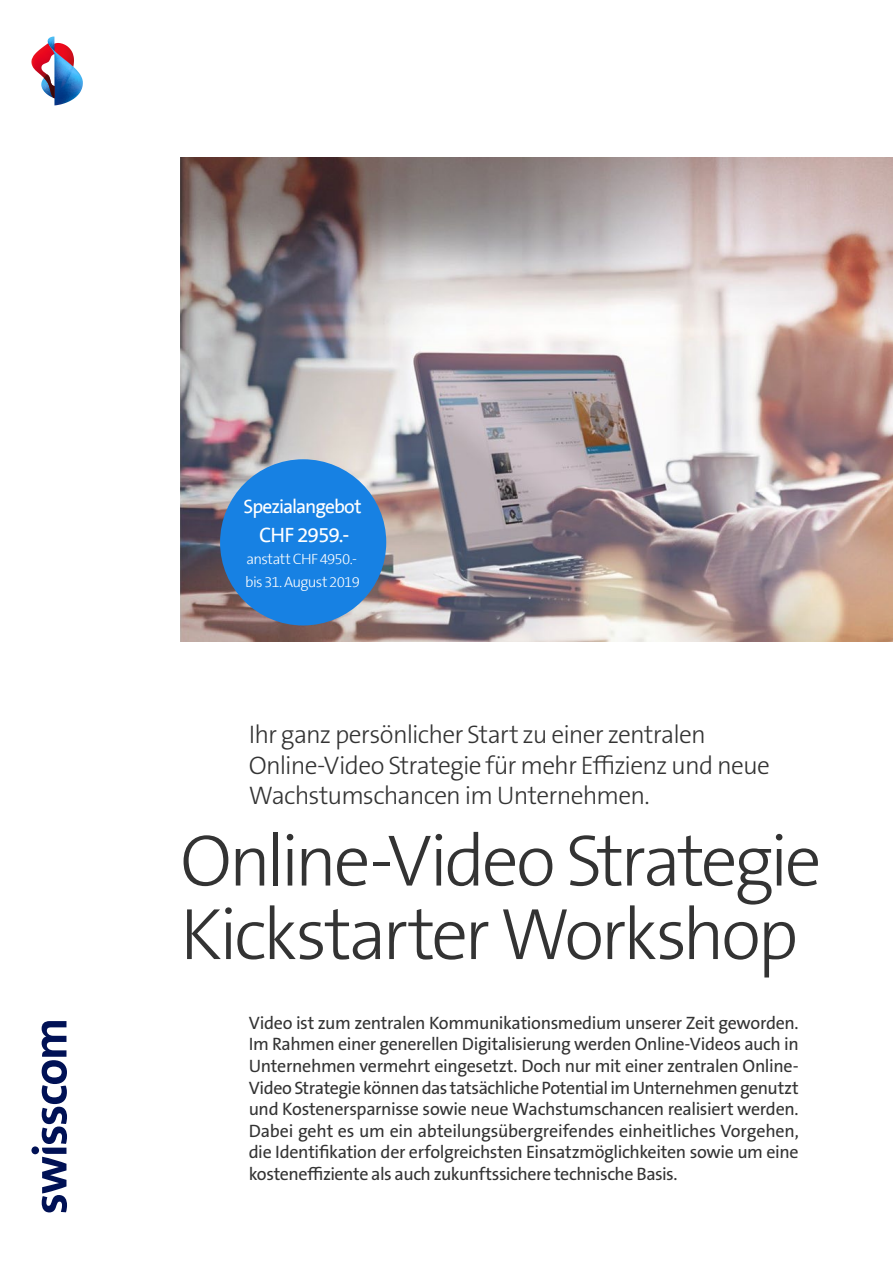
<style>
.page{position:relative;width:893px;height:1263px;background:#fff}
.page>*{position:absolute;margin:0;border:0;box-sizing:border-box;transform-origin:0 0}
.TheSansB_W3_Light{font:300 73.5px/73.5px "The Sans B W3";letter-spacing:-.05em;color:#333}
.TheSansB_W3_Light-2{font:300 25.5px/30.6px "The Sans B W3";letter-spacing:-.035em;color:#333}
.Fliesstext{font:21px "The Sans B5";letter-spacing:-.05em;color:#fff}
.Fliesstext-2{font:19.5px "The Sans B5";letter-spacing:-.05em;color:#fff}
.TheSansB_W3_Light-3{font:18px/21.6px "The Sans B W5 Plain";letter-spacing:-.03em;color:#333;text-align:justify}
.Fliesstext-3{font:300 15px "The Sans B3";letter-spacing:-.045em;color:#fff}
</style>
<div class="page">
<svg style="left:31px;top:1021px;width:36px;height:191px"></svg>
<svg style="left:31px;top:37px;width:52px;height:68px"></svg>
<img style="left:180px;top:157px;width:713px;height:485px">
<div style="left:220px;top:459px;width:166px;height:166px;background:#1781e3;border-radius:50%"></div>
<p class="Fliesstext-2" style="left:244px;top:493px;width:120px">Spezialangebot</p>
<p class="Fliesstext" style="left:259px;top:521px;width:92px">CHF 2959.-</p>
<p class="Fliesstext-3" style="left:247px;top:550px;width:112px">anstatt CHF 4950.-</p>
<p class="Fliesstext-3" style="left:245px;top:572px;width:116px">bis 31. August 2019</p>
<p class="TheSansB_W3_Light-2" style="left:249px;top:719px;width:523px">Ihr ganz persönlicher Start zu einer zentralen<br>Online-Video Strategie für mehr Effizienz und neue<br>Wachstumschancen im Unternehmen.</p>
<p class="TheSansB_W3_Light" style="left:180px;top:824px;width:643px">Online-Video Strategie<br>Kickstarter Workshop</p>
<p class="TheSansB_W3_Light-3" style="left:249px;top:1012px;width:551px">Video ist zum zentralen Kommunikationsmedium unserer Zeit geworden.<br>Im Rahmen einer generellen Digitalisierung werden Online-Videos auch in Unternehmen vermehrt eingesetzt. Doch nur mit einer zentralen Online-Video Strategie können das tatsächliche Potential im Unternehmen genutzt und Kostenersparnisse sowie neue Wachstumschancen realisiert werden.<br>Dabei geht es um ein abteilungsübergreifendes einheitliches Vorgehen, die Identifikation der erfolgreichsten Einsatzmöglichkeiten sowie um eine kosteneffiziente als auch zukunftssichere technische Basis.</p>
</div>
